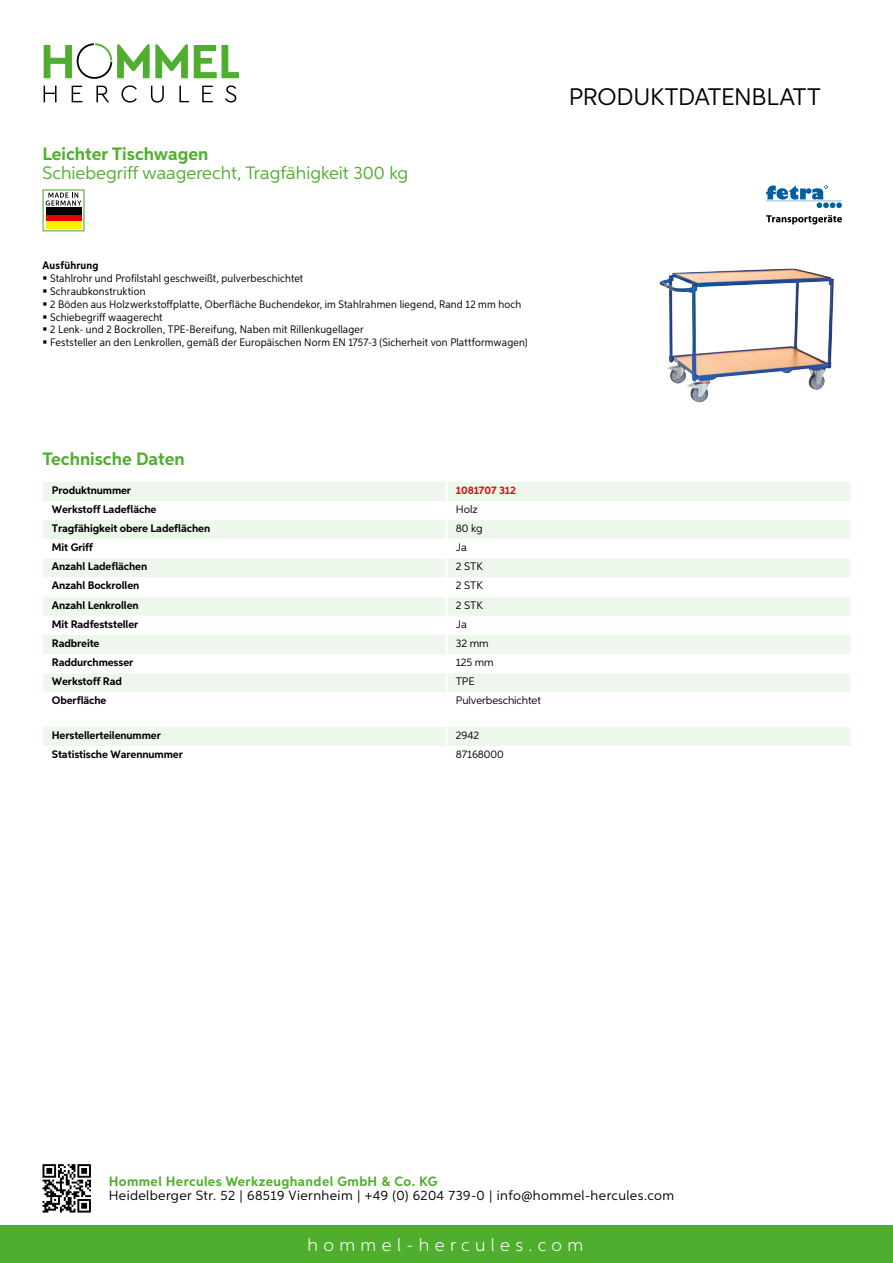
<style>
.page{position:relative;width:893px;height:1263px;background:#fff}
.page>*{position:absolute;margin:0;border:0;box-sizing:border-box;transform-origin:0 0}
.t1{font:24px "Aspira";letter-spacing:-.01em;color:#000}
.t2{font:18px "Aspira";color:#50ae2f}
.t3{font:700 18px "Aspira";color:#50ae2f}
.t4{font:300 18px "Aspira";letter-spacing:.3em;color:#fff}
.t5{font:13.5px "Aspira";letter-spacing:.03em;color:#000}
.t6{font:700 13.5px "Aspira";letter-spacing:.03em;color:#50ae2f}
.t7{font:10.95px/12.8px "Aspira Nar";letter-spacing:.015em;color:#000}
.t8{font:700 10.95px "Aspira";letter-spacing:-.01em;color:#000}
.t9{font:10.95px "Aspira";letter-spacing:-.01em;color:#000}
.t10{font:700 10.95px "Aspira";letter-spacing:-.01em;color:#cd1013}
.t11{font:700 10.95px "Aspira Nar";letter-spacing:.02em;color:#000}
</style>
<div class="page">
<div style="left:0;top:1226px;width:893px;height:37px;background:#50ae2f"></div>
<svg style="left:43px;top:1164px;width:48px;height:48px"></svg>
<svg style="left:194px;top:45px;width:45px;height:33px"></svg>
<svg style="left:44px;top:43px;width:144px;height:36px"></svg>
<svg style="left:44px;top:86px;width:13px;height:16px"></svg>
<svg style="left:72px;top:86px;width:10px;height:16px"></svg>
<svg style="left:96px;top:86px;width:13px;height:16px"></svg>
<svg style="left:121px;top:85px;width:16px;height:18px"></svg>
<svg style="left:151px;top:86px;width:13px;height:17px"></svg>
<svg style="left:179px;top:86px;width:10px;height:16px"></svg>
<svg style="left:202px;top:86px;width:11px;height:16px"></svg>
<svg style="left:225px;top:85px;width:11px;height:18px"></svg>
<div style="left:43px;top:482px;width:807px;height:19px;background:#eef7eb"></div>
<svg style="left:43px;top:520px;width:807px;height:172px;fill:#eef7eb"></svg>
<hr style="left:445px;top:482px;width:3px;height:19px;background:#fff">
<hr style="left:445px;top:520px;width:3px;height:19px;background:#fff">
<hr style="left:445px;top:539px;width:3px;height:19px;background:#fff">
<hr style="left:445px;top:558px;width:3px;height:19px;background:#fff">
<hr style="left:445px;top:577px;width:3px;height:20px;background:#fff">
<hr style="left:445px;top:597px;width:3px;height:19px;background:#fff">
<hr style="left:445px;top:616px;width:3px;height:19px;background:#fff">
<hr style="left:445px;top:635px;width:3px;height:19px;background:#fff">
<hr style="left:445px;top:654px;width:3px;height:19px;background:#fff">
<hr style="left:445px;top:673px;width:3px;height:19px;background:#fff">
<div style="left:43px;top:727px;width:807px;height:19px;background:#eef7eb"></div>
<svg style="left:43px;top:189px;width:42px;height:42px"></svg>
<div style="left:46px;top:214px;width:35px;height:7px;background:#e3000b"></div>
<div style="left:46px;top:208px;width:35px;height:7px;background:#000"></div>
<div style="left:46px;top:221px;width:35px;height:7px;background:#ffed00"></div>
<img style="left:659px;top:269px;width:175px;height:134px">
<svg style="left:766px;top:185px;width:76px;height:23px"></svg>
<svg style="left:766px;top:215px;width:76px;height:9px"></svg>
<h2 class="t3" style="left:43px;top:142px;width:167px">Leichter Tischwagen</h2>
<h2 class="t2" style="left:43px;top:162px;width:367px">Schiebegriff waagerecht, Tragfähigkeit 300 kg</h2>
<p class="t11" style="left:43px;top:259px;width:58px">Ausführung</p>
<p class="t7" style="left:50px;top:272px;width:479px">Stahlrohr und Profilstahl geschweißt, pulverbeschichtet<br>Schraubkonstruktion<br>2 Böden aus Holzwerkstoffplatte, Oberfläche Buchendekor, im Stahlrahmen liegend, Rand 12 mm hoch Schiebegriff waagerecht<br>2 Lenk- und 2 Bockrollen, TPE-Bereifung, Naben mit Rillenkugellager<br>Feststeller an den Lenkrollen, gemäß der Europäischen Norm EN 1757-3 (Sicherheit von Plattformwagen)</p>
<h1 class="t1" style="left:569px;top:82px;width:253px">Produktdatenblatt</h1>
<h2 class="t3" style="left:43px;top:448px;width:144px">Technische Daten</h2>
<p class="t8" style="left:52px;top:483px;width:81px">Produktnummer</p>
<p class="t10" style="left:456px;top:483px;width:62px">1081707 312</p>
<p class="t8" style="left:52px;top:502px;width:106px">Werkstoff Ladefläche</p>
<p class="t9" style="left:456px;top:502px;width:23px">Holz</p>
<p class="t8" style="left:52px;top:521px;width:160px">Tragfähigkeit obere Ladeflächen</p>
<p class="t9" style="left:456px;top:522px;width:28px">80 kg</p>
<p class="t8" style="left:52px;top:541px;width:43px">Mit Griff</p>
<p class="t9" style="left:456px;top:541px;width:13px">Ja</p>
<p class="t8" style="left:52px;top:560px;width:97px">Anzahl Ladeflächen</p>
<p class="t9" style="left:456px;top:560px;width:22px">2 STK</p>
<p class="t8" style="left:52px;top:579px;width:89px">Anzahl Bockrollen</p>
<p class="t9" style="left:456px;top:579px;width:22px">2 STK</p>
<p class="t8" style="left:52px;top:598px;width:88px">Anzahl Lenkrollen</p>
<p class="t9" style="left:456px;top:598px;width:22px">2 STK</p>
<p class="t8" style="left:52px;top:617px;width:88px">Mit Radfeststeller</p>
<p class="t9" style="left:456px;top:617px;width:13px">Ja</p>
<p class="t8" style="left:52px;top:636px;width:49px">Radbreite</p>
<p class="t9" style="left:456px;top:636px;width:34px">32 mm</p>
<p class="t8" style="left:52px;top:655px;width:83px">Raddurchmesser</p>
<p class="t9" style="left:456px;top:655px;width:39px">125 mm</p>
<p class="t8" style="left:52px;top:675px;width:72px">Werkstoff Rad</p>
<p class="t9" style="left:456px;top:675px;width:19px">TPE</p>
<p class="t8" style="left:52px;top:694px;width:56px">Oberfläche</p>
<p class="t9" style="left:456px;top:694px;width:87px">Pulverbeschichtet</p>
<p class="t8" style="left:52px;top:728px;width:111px">Herstellerteilenummer</p>
<p class="t9" style="left:456px;top:728px;width:25px">2942</p>
<p class="t8" style="left:52px;top:747px;width:132px">Statistische Warennummer</p>
<p class="t9" style="left:456px;top:747px;width:49px">87168000</p>
<p class="t6" style="left:109px;top:1172px;width:330px">Hommel Hercules Werkzeughandel GmbH &amp; Co. KG</p>
<p class="t5" style="left:109px;top:1187px;width:567px">Heidelberger Str. 52 | 68519 Viernheim | +49 (0) 6204 739-0 | info@hommel-hercules.com</p>
<h2 class="t4" style="left:307px;top:1234px;width:277px">hommel-hercules.com</h2>
</div>
